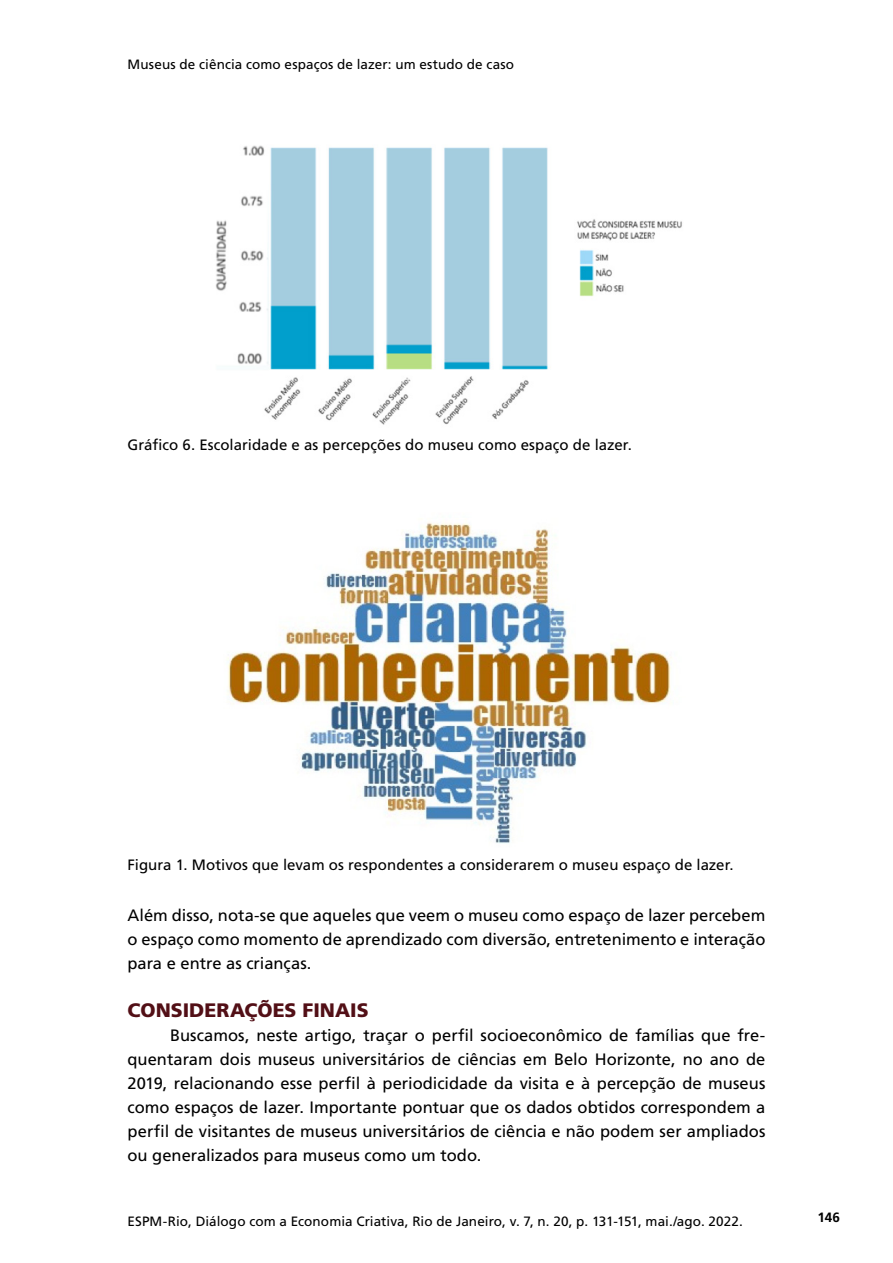
<style>
.page{position:relative;width:893px;height:1263px;background:#fff}
.page>*{position:absolute;margin:0;border:0;box-sizing:border-box;transform-origin:0 0}
.t1{font:900 19.5px "Frutiger LT Std";color:#520f16}
.t2{font:16.5px/24px "Frutiger LT Std";color:#000;text-align:justify}
.t3{font:15px "Frutiger LT Std";letter-spacing:.005em;color:#000}
.t4{font:13.5px "Frutiger LT Std";letter-spacing:.005em;color:#000}
.t5{font:700 13.5px "Frutiger LT Std";color:#000}
</style>
<div class="page">
<img style="left:227px;top:522px;width:445px;height:322px">
<img style="left:216px;top:145px;width:466px;height:280px">
<p class="t4" style="left:128px;top:56px;width:388px">Museus de ciência como espaços de lazer: um estudo de caso</p>
<p class="t3" style="left:128px;top:436px;width:506px">Gráfico 6. Escolaridade e as percepções do museu como espaço de lazer.</p>
<p class="t3" style="left:128px;top:856px;width:608px">Figura 1. Motivos que levam os respondentes a considerarem o museu espaço de lazer.</p>
<p class="t2" style="left:128px;top:903px;width:639px">Além disso, nota-se que aqueles que veem o museu como espaço de lazer percebem o espaço como momento de aprendizado com diversão, entretenimento e interação para e entre as crianças.</p>
<p class="t1" style="left:128px;top:998px;width:243px">CONSIDERAÇÕES FINAIS</p>
<p class="t2" style="left:128px;top:1023px;width:639px;text-indent:43px">Buscamos, neste artigo, traçar o perfil socioeconômico de famílias que fre&shy;quentaram dois museus universitários de ciências em Belo Horizonte, no ano de 2019, relacionando esse perfil à periodicidade da visita e à percepção de museus como espaços de lazer. Importante pontuar que os dados obtidos correspondem a perfil de visitantes de museus universitários de ciência e não podem ser ampliados ou generalizados para museus como um todo.</p>
<p class="t4" style="left:128px;top:1213px;width:617px">ESPM-Rio, Diálogo com a Economia Criativa, Rio de Janeiro, v. 7, n. 20, p. 131-151, mai./ago. 2022.</p>
<p class="t5" style="left:817px;top:1209px;width:24px">146</p>
</div>
